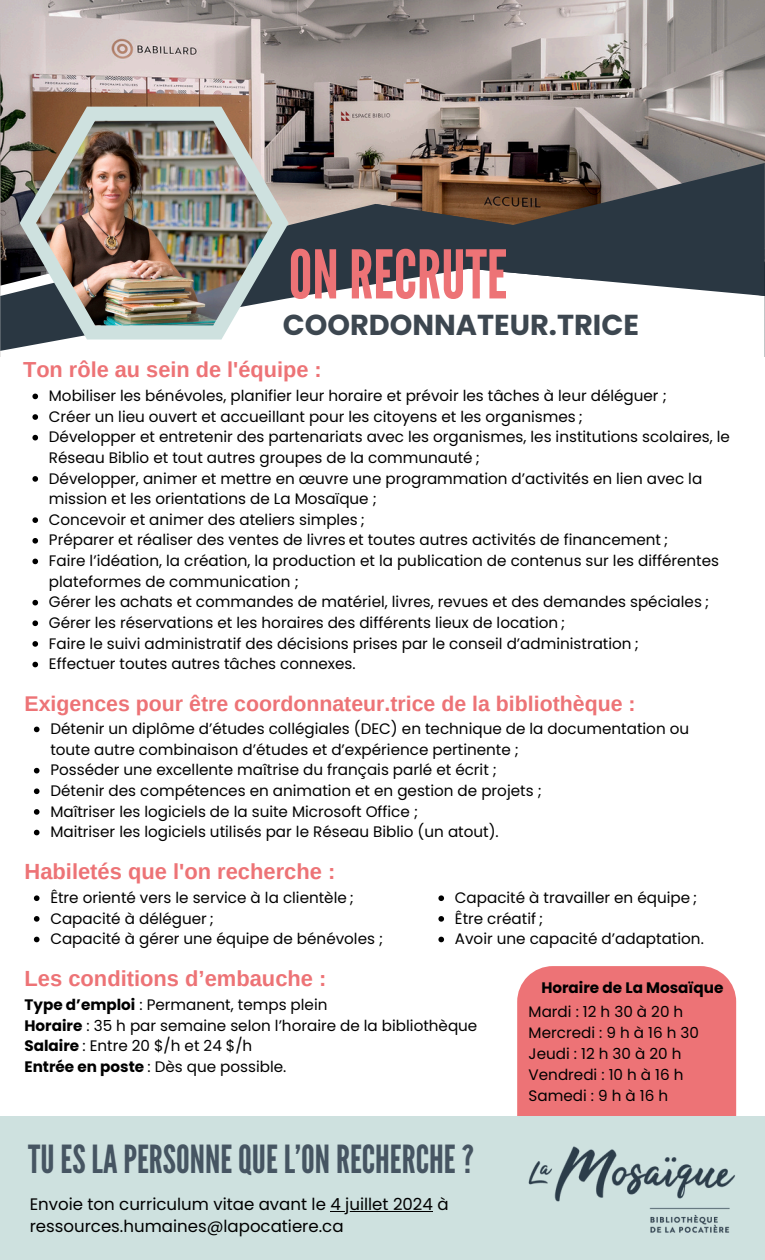
<style>
.page{position:relative;width:765px;height:1260px;background:#fff}
.page>*{position:absolute;margin:0;border:0;box-sizing:border-box;transform-origin:0 0}
.t1{font:67px "League Gothic";color:#ed7376}
.t2{font:38.62px "League Gothic";color:#465562}
.t3{font:700 28.88px "Poppins";color:#3d4750}
.t4{font:700 21.88px "Arimo";color:#ed7376}
.t5{font:700 21.75px "Arimo";color:#ed7376}
.t6{font:700 21.38px "Arimo";color:#ed7376}
.t7{font:16.62px "Poppins";color:#000}
.t8{font:15.25px/20.6px "Poppins";color:#000}
.t9{font:700 15.25px "Poppins";color:#000}
.s1{font-weight:700}
</style>
<div class="page">
<img style="left:0;top:0;width:765px;height:163px">
<svg style="left:0;top:163px;width:765px;height:188px"></svg>
<svg style="left:375px;top:204px;width:207px;height:75px;background:#42464a"></svg>
<svg style="left:20px;top:107px;width:269px;height:233px;background:#999c9a"></svg>
<img style="left:36px;top:121px;width:236px;height:204px">
<div style="left:517px;top:966px;width:219px;height:149px;background:#ed7376"></div>
<div style="left:0;top:1117px;width:765px;height:143px;background:#cee1df"></div>
<img style="left:499px;top:1115px;width:266px;height:118px">
<svg style="left:34px;top:895px;width:6px;height:6px"></svg>
<svg style="left:34px;top:916px;width:6px;height:6px"></svg>
<svg style="left:34px;top:937px;width:6px;height:5px"></svg>
<svg style="left:34px;top:727px;width:6px;height:5px"></svg>
<svg style="left:34px;top:768px;width:6px;height:5px"></svg>
<svg style="left:34px;top:788px;width:6px;height:6px"></svg>
<svg style="left:34px;top:809px;width:6px;height:6px"></svg>
<svg style="left:34px;top:830px;width:6px;height:5px"></svg>
<svg style="left:32px;top:394px;width:6px;height:5px"></svg>
<svg style="left:32px;top:414px;width:6px;height:6px"></svg>
<svg style="left:32px;top:435px;width:6px;height:5px"></svg>
<svg style="left:32px;top:476px;width:6px;height:6px"></svg>
<svg style="left:32px;top:517px;width:6px;height:6px"></svg>
<svg style="left:32px;top:538px;width:6px;height:6px"></svg>
<svg style="left:32px;top:559px;width:6px;height:5px"></svg>
<svg style="left:32px;top:600px;width:6px;height:5px"></svg>
<svg style="left:32px;top:620px;width:6px;height:6px"></svg>
<svg style="left:32px;top:641px;width:6px;height:6px"></svg>
<svg style="left:32px;top:662px;width:6px;height:5px"></svg>
<svg style="left:438px;top:895px;width:6px;height:6px"></svg>
<svg style="left:438px;top:916px;width:6px;height:6px"></svg>
<svg style="left:438px;top:937px;width:6px;height:5px"></svg>
<hr style="left:330px;top:1211px;width:103px;height:1px;background:#000">
<p class="t1" style="left:289px;top:236px;width:220px">ONRECRUTE</p>
<h1 class="t3" style="left:283px;top:305px;width:358px">COORDONNATEUR.TRICE</h1>
<h3 class="t5" style="left:23px;top:358px;width:300px">Ton rôle au sein de l'équipe :</h3>
<p class="t8" style="left:49px;top:385px;width:619px">Mobiliser les bénévoles, planifier leur horaire et prévoir les tâches à leur déléguer ;</p>
<p class="t8" style="left:49px;top:406px;width:535px">Créer un lieu ouvert et accueillant pour les citoyens et les organismes ;</p>
<p class="t8" style="left:49px;top:427px;width:683px">Développer et entretenir des partenariats avec les organismes, les institutions scolaires, le<br>Réseau Biblio et tout autres groupes de la communauté ;</p>
<h4 class="t8" style="left:49px;top:468px;width:655px">Développer, animer et mettre en œuvre une programmation d’activités en lien avec la mission et les orientations de La Mosaïque ;</h4>
<p class="t8" style="left:49px;top:509px;width:317px">Concevoir et animer des ateliers simples ;</p>
<p class="t8" style="left:49px;top:530px;width:621px">Préparer et réaliser des ventes de livres et toutes autres activités de financement ;</p>
<p class="t8" style="left:49px;top:550px;width:672px">Faire l’idéation, la création, la production et la publication de contenus sur les différentes plateformes de communication ;</p>
<p class="t8" style="left:49px;top:592px;width:662px">Gérer les achats et commandes de matériel, livres, revues et des demandes spéciales ;</p>
<p class="t8" style="left:49px;top:612px;width:518px">Gérer les réservations et les horaires des différents lieux de location ;</p>
<p class="t8" style="left:49px;top:633px;width:591px">Faire le suivi administratif des décisions prises par le conseil d’administration ;</p>
<h4 class="t8" style="left:49px;top:654px;width:308px">Effectuer toutes autres tâches connexes.</h4>
<h4 class="t6" style="left:25px;top:691px;width:613px">Exigences pour être coordonnateur.trice de la bibliothèque :</h4>
<p class="t8" style="left:50px;top:718px;width:640px">Détenir un diplôme d’études collégiales (DEC) en technique de la documentation ou toute autre combinaison d’études et d’expérience pertinente ;</p>
<p class="t8" style="left:50px;top:760px;width:448px">Posséder une excellente maîtrise du français parlé et écrit ;</p>
<h4 class="t8" style="left:50px;top:780px;width:493px">Détenir des compétences en animation et en gestion de projets ;</h4>
<p class="t8" style="left:50px;top:801px;width:369px">Maîtriser les logiciels de la suite Microsoft Office ;</p>
<p class="t8" style="left:50px;top:822px;width:450px">Maitriser les logiciels utilisés par le Réseau Biblio (un atout).</p>
<p class="t4" style="left:25px;top:860px;width:312px">Habiletés que l'on recherche :</p>
<p class="t8" style="left:50px;top:887px;width:305px">Être orienté vers le service à la clientèle ;</p>
<p class="t8" style="left:50px;top:908px;width:165px">Capacité à déléguer ;</p>
<p class="t8" style="left:50px;top:929px;width:334px">Capacité à gérer une équipe de bénévoles ;</p>
<p class="t4" style="left:25px;top:967px;width:303px">Les conditions d’embauche :</p>
<p class="t8" style="left:25px;top:994px;width:304px"><span class="s1">Type d’emploi</span> : Permanent, temps plein</p>
<p class="t8" style="left:25px;top:1015px;width:454px"><span class="s1">Horaire</span> : 35 h par semaine selon l’horaire de la bibliothèque</p>
<p class="t8" style="left:25px;top:1035px;width:229px"><span class="s1">Salaire</span> : Entre 20 $/h et 24 $/h</p>
<p class="t8" style="left:25px;top:1056px;width:263px"><span class="s1">Entrée en poste</span> : Dès que possible.</p>
<h5 class="t8" style="left:455px;top:887px;width:244px">Capacité à travailler en équipe ;</h5>
<p class="t8" style="left:455px;top:908px;width:90px">Être créatif ;</p>
<p class="t8" style="left:455px;top:929px;width:250px">Avoir une capacité d’adaptation.</p>
<p class="t9" style="left:541px;top:977px;width:184px">Horaire de La Mosaïque</p>
<p class="t8" style="left:529px;top:1001px;width:156px">Mardi : 12 h 30 à 20 h</p>
<p class="t8" style="left:529px;top:1022px;width:172px">Mercredi : 9 h à 16 h 30</p>
<p class="t8" style="left:529px;top:1043px;width:154px">Jeudi : 12 h 30 à 20 h</p>
<p class="t8" style="left:529px;top:1065px;width:156px">Vendredi : 10 h à 16 h</p>
<p class="t8" style="left:529px;top:1086px;width:141px">Samedi : 9 h à 16 h</p>
<p class="t2" style="left:28px;top:1137px;width:447px">TUESLAPERSONNEQUE L’ONRECHERCHE?</p>
<p class="t7" style="left:30px;top:1192px;width:420px">Envoie ton curriculum vitae avant le 4 juillet 2024 à</p>
<h2 class="t7" style="left:30px;top:1215px;width:315px">ressources.humaines@lapocatiere.ca</h2>
</div>
